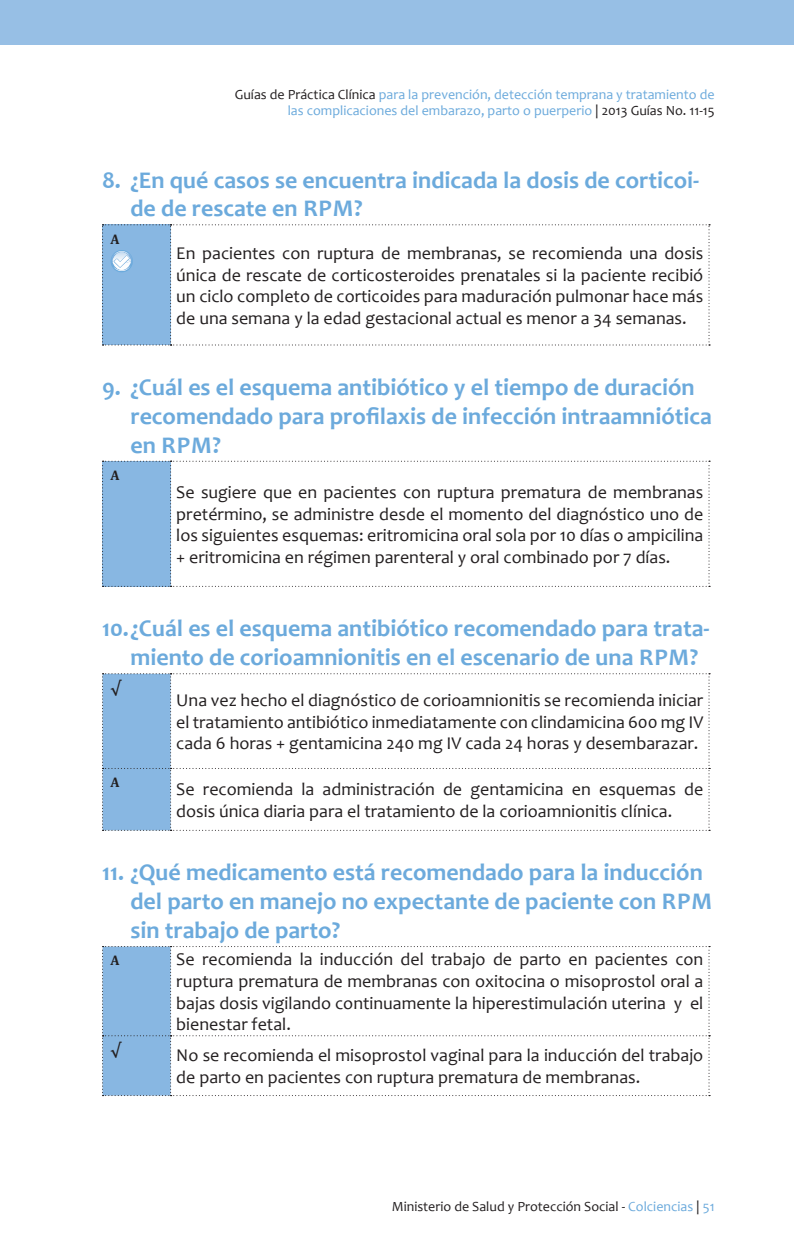
<style>
.page{position:relative;width:794px;height:1259px;background:#fff}
.page>*{position:absolute;margin:0;border:0;box-sizing:border-box;transform-origin:0 0}
.Subtitulo_1_-_numero{font:700 24px/28.8px "Candara";color:#6caadc}
.Texto_tabla{font:18px/21.6px "Candara";color:#231f20;text-align:justify}
.t1{font:14px/16.8px "Candara";color:#6caadc;text-align:right}
.t2{font:14px "Candara";color:#231f20}
.Cuerpo_texto{font:700 14px "Cambria";color:#231f20}
.s1{color:#231f20}
.s2{color:#6caadc}
</style>
<div class="page">
<div style="left:0;top:0;width:794px;height:44px;background:#97bfe5"></div>
<svg style="left:102px;top:224px;width:608px;height:121px"></svg>
<svg style="left:102px;top:461px;width:608px;height:126px"></svg>
<svg style="left:102px;top:673px;width:608px;height:158px"></svg>
<svg style="left:102px;top:946px;width:608px;height:150px"></svg>
<p class="t1" style="left:235px;top:86px;width:481px"><span class="s1">Guías de Práctica Clínica</span> para la prevención, detección temprana y tratamiento de las complicaciones del embarazo, parto o puerperio <span class="s1">| 2013 Guías No. 11-15</span></p>
<p class="Subtitulo_1_-_numero" style="left:130px;top:165px;width:570px;text-indent:-28px">8. ¿En qué casos se encuentra indicada la dosis de corticoi&shy;de de rescate en RPM?</p>
<p class="Cuerpo_texto" style="left:111px;top:229px;width:11px">A</p>
<p class="Texto_tabla" style="left:176px;top:242px;width:528px">En pacientes con ruptura de membranas, se recomienda una dosis única de rescate de corticosteroides prenatales si la paciente recibió un ciclo completo de corticoides para maduración pulmonar hace más de una semana y la edad gestacional actual es menor a 34 semanas.</p>
<p class="Subtitulo_1_-_numero" style="left:130px;top:372px;width:583px;text-indent:-28px">9. ¿Cuál es el esquema antibiótico y el tiempo de duración recomendado para profilaxis de infección intraamniótica en RPM?</p>
<p class="Cuerpo_texto" style="left:111px;top:465px;width:11px">A</p>
<p class="Texto_tabla" style="left:176px;top:481px;width:528px">Se sugiere que en pacientes con ruptura prematura de membranas pretérmino, se administre desde el momento del diagnóstico uno de los siguientes esquemas: eritromicina oral sola por 10 días o ampicilina + eritromicina en régimen parenteral y oral combinado por 7 días.</p>
<p class="Subtitulo_1_-_numero" style="left:130px;top:614px;width:581px;text-indent:-28px">10.¿Cuál es el esquema antibiótico recomendado para trata&shy;miento de corioamnionitis en el escenario de una RPM?</p>
<p class="Cuerpo_texto" style="left:111px;top:678px;width:12px">√</p>
<p class="Texto_tabla" style="left:176px;top:689px;width:528px">Una vez hecho el diagnóstico de corioamnionitis se recomienda iniciar el tratamiento antibiótico inmediatamente con clindamicina 600 mg IV cada 6 horas + gentamicina 240 mg IV cada 24 horas y desembarazar.</p>
<p class="Cuerpo_texto" style="left:111px;top:772px;width:11px">A</p>
<p class="Texto_tabla" style="left:176px;top:778px;width:528px">Se recomienda la administración de gentamicina en esquemas de dosis única diaria para el tratamiento de la corioamnionitis clínica.</p>
<p class="Subtitulo_1_-_numero" style="left:130px;top:858px;width:583px;text-indent:-28px">11. ¿Qué medicamento está recomendado para la inducción del parto en manejo no expectante de paciente con RPM sin trabajo de parto?</p>
<p class="Cuerpo_texto" style="left:111px;top:951px;width:11px">A</p>
<p class="Texto_tabla" style="left:176px;top:948px;width:528px">Se recomienda la inducción del trabajo de parto en pacientes con ruptura prematura de membranas con oxitocina o misoprostol oral a bajas dosis vigilando continuamente la hiperestimulación uterina y el bienestar fetal.</p>
<p class="Cuerpo_texto" style="left:111px;top:1040px;width:12px">√</p>
<p class="Texto_tabla" style="left:176px;top:1044px;width:528px">No se recomienda el misoprostol vaginal para la inducción del trabajo de parto en pacientes con ruptura prematura de membranas.</p>
<p class="t2" style="left:392px;top:1198px;width:324px">Ministerio de Salud y Protección Social - <span class="s2">Colciencias</span> | <span class="s2">51</span></p>
</div>
